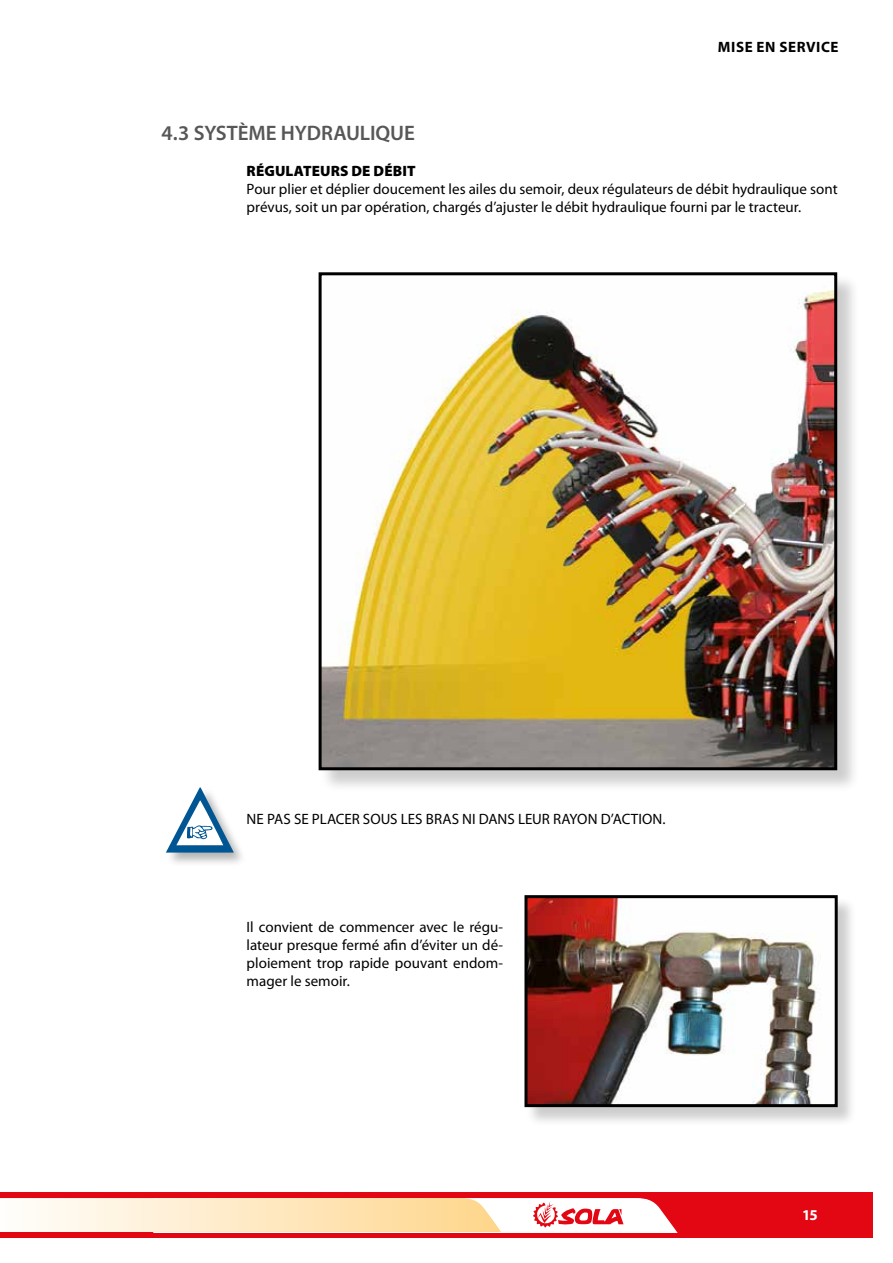
<style>
.page{position:relative;width:893px;height:1263px;background:#fff}
.page>*{position:absolute;margin:0;border:0;box-sizing:border-box;transform-origin:0 0}
.t1{font:600 21px "Myriad Pro";letter-spacing:-.005em;color:#575756}
.t2{font:15px/18px "Myriad Pro";color:#000}
.t3{font:900 15px "Myriad Pro";letter-spacing:.01em;color:#000}
.t4{font:700 15px "Myriad Pro";letter-spacing:.035em;color:#000}
.t5{font:700 15px "Myriad Pro";color:#fff}
</style>
<div class="page">
<div style="left:0;top:1192px;width:872px;height:45px;background:#e30613"></div>
<svg style="left:0;top:1198px;width:677px;height:34px;background:#fde2c8"></svg>
<div style="left:320px;top:274px;width:540px;height:519px;background:#000;opacity:.2"></div>
<img style="left:318px;top:272px;width:521px;height:500px">
<div style="left:526px;top:897px;width:331px;height:230px;background:#000;opacity:.2"></div>
<img style="left:524px;top:895px;width:315px;height:213px">
<div style="left:165px;top:787px;width:82px;height:80px;background:#000;opacity:.3"></div>
<svg style="left:166px;top:787px;width:68px;height:65px"></svg>
<p class="t4" style="left:718px;top:38px;width:122px">MISE EN SERVICE</p>
<h1 class="t1" style="left:162px;top:120px;width:255px">4.3 SYSTÈME HYDRAULIQUE</h1>
<p class="t3" style="left:247px;top:161px;width:170px">RÉGULATEURS DE DÉBIT</p>
<p class="t2" style="left:247px;top:180px;width:592px">Pour plier et déplier doucement les ailes du semoir, deux régulateurs de débit hydraulique sont prévus, soit un par opération, chargés d’ajuster le débit hydraulique fourni par le tracteur.</p>
<p class="t2" style="left:247px;top:810px;width:421px">NE PAS SE PLACER SOUS LES BRAS NI DANS LEUR RAYON D’ACTION.</p>
<p class="t2" style="left:247px;top:918px;width:258px;text-align:justify">Il convient de commencer avec le régu&shy;lateur presque fermé afin d’éviter un dé&shy;ploiement trop rapide pouvant endom&shy;mager le semoir.</p>
<p class="t5" style="left:802px;top:1205px;width:17px">15</p>
</div>
